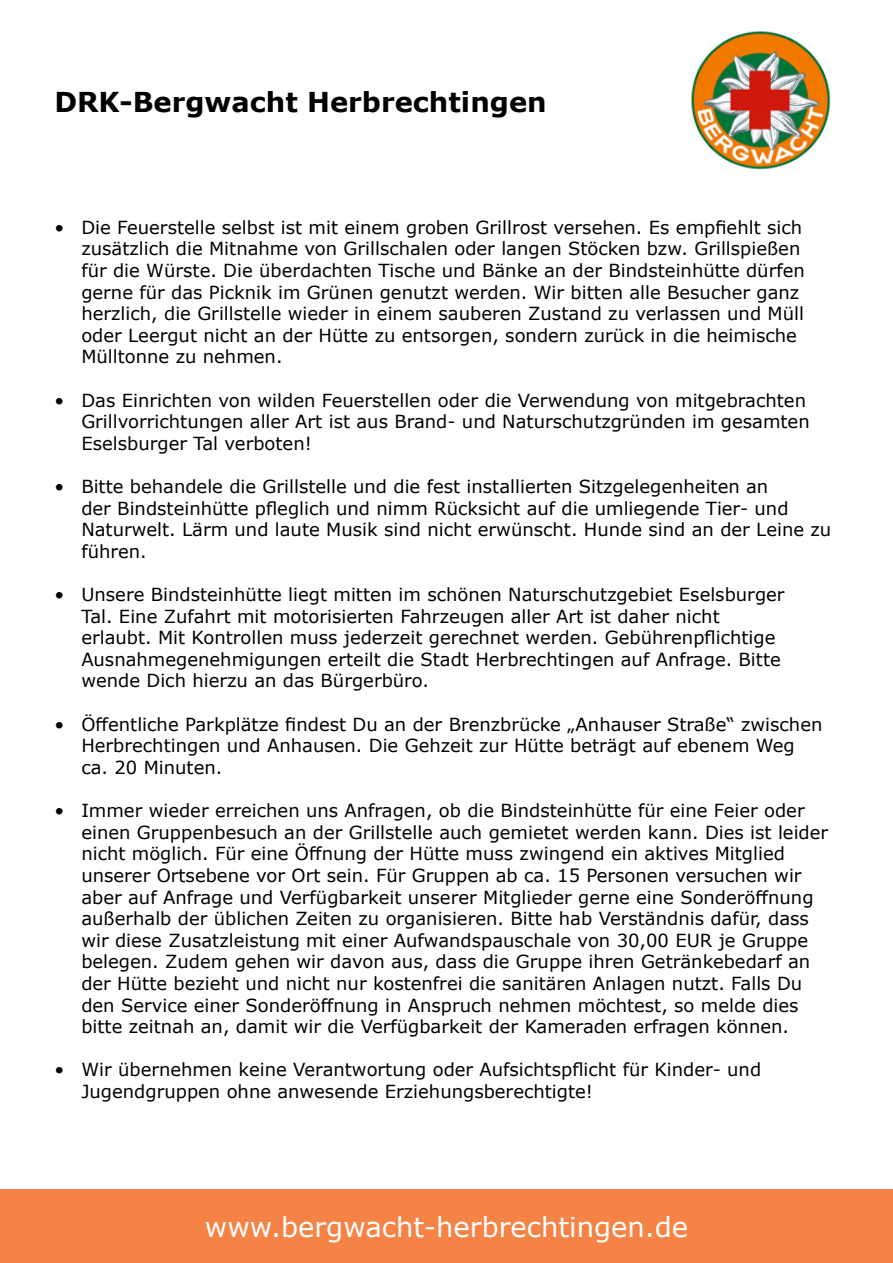
<style>
.page{position:relative;width:893px;height:1263px;background:#fff}
.page>*{position:absolute;margin:0;border:0;box-sizing:border-box;transform-origin:0 0}
.t1{font:27.45px "Verdana";color:#fff}
.t2{font:700 27.45px "Verdana";color:#000}
.t3{font:18px/21.6px "Verdana";color:#000}
</style>
<div class="page">
<img style="left:691px;top:31px;width:140px;height:139px">
<div style="left:0;top:1189px;width:893px;height:74px;background:#f58345"></div>
<h1 class="t2" style="left:54px;top:83px;width:494px">DRK-Bergwacht Herbrechtingen</h1>
<p class="t3" style="left:81px;top:216px;width:725px;text-indent:-27px">• Die Feuerstelle selbst ist mit einem groben Grillrost versehen. Es empfiehlt sich zusätzlich die Mitnahme von Grillschalen oder langen Stöcken bzw. Grillspießen für die Würste. Die überdachten Tische und Bänke an der Bindsteinhütte dürfen gerne für das Picknik im Grünen genutzt werden. Wir bitten alle Besucher ganz herzlich, die Grillstelle wieder in einem sauberen Zustand zu verlassen und Müll oder Leergut nicht an der Hütte zu entsorgen, sondern zurück in die heimische Mülltonne zu nehmen.</p>
<p class="t3" style="left:81px;top:389px;width:730px;text-indent:-27px">• Das Einrichten von wilden Feuerstellen oder die Verwendung von mitgebrachten<br>Grillvorrichtungen aller Art ist aus Brand- und Naturschutzgründen im gesamten<br>Eselsburger Tal verboten!</p>
<p class="t3" style="left:81px;top:475px;width:751px;text-indent:-27px">• Bitte behandele die Grillstelle und die fest installierten Sitzgelegenheiten an<br>der Bindsteinhütte pfleglich und nimm Rücksicht auf die umliegende Tier- und Naturwelt. Lärm und laute Musik sind nicht erwünscht. Hunde sind an der Leine zu führen.</p>
<p class="t3" style="left:81px;top:583px;width:705px;text-indent:-27px">• Unsere Bindsteinhütte liegt mitten im schönen Naturschutzgebiet Eselsburger Tal. Eine Zufahrt mit motorisierten Fahrzeugen aller Art ist daher nicht erlaubt. Mit Kontrollen muss jederzeit gerechnet werden. Gebührenpflichtige Ausnahmegenehmigungen erteilt die Stadt Herbrechtingen auf Anfrage. Bitte wende Dich hierzu an das Bürgerbüro.</p>
<p class="t3" style="left:81px;top:713px;width:743px;text-indent:-27px">• Öffentliche Parkplätze findest Du an der Brenzbrücke „Anhauser Straße“ zwischen<br>Herbrechtingen und Anhausen. Die Gehzeit zur Hütte beträgt auf ebenem Weg ca. 20 Minuten.</p>
<p class="t3" style="left:81px;top:799px;width:748px;text-indent:-27px">• Immer wieder erreichen uns Anfragen, ob die Bindsteinhütte für eine Feier oder einen Gruppenbesuch an der Grillstelle auch gemietet werden kann. Dies ist leider nicht möglich. Für eine Öffnung der Hütte muss zwingend ein aktives Mitglied unserer Ortsebene vor Ort sein. Für Gruppen ab ca. 15 Personen versuchen wir aber auf Anfrage und Verfügbarkeit unserer Mitglieder gerne eine Sonderöffnung außerhalb der üblichen Zeiten zu organisieren. Bitte hab Verständnis dafür, dass wir diese Zusatzleistung mit einer Aufwandspauschale von 30,00 EUR je Gruppe belegen. Zudem gehen wir davon aus, dass die Gruppe ihren Getränkebedarf an der Hütte bezieht und nicht nur kostenfrei die sanitären Anlagen nutzt. Falls Du den Service einer Sonderöffnung in Anspruch nehmen möchtest, so melde dies bitte zeitnah an, damit wir die Verfügbarkeit der Kameraden erfragen können.</p>
<p class="t3" style="left:81px;top:1059px;width:681px;text-indent:-27px">• Wir übernehmen keine Verantwortung oder Aufsichtspflicht für Kinder- und<br>Jugendgruppen ohne anwesende Erziehungsberechtigte!</p>
<h1 class="t1" style="left:205px;top:1208px;width:485px">www.bergwacht-herbrechtingen.de</h1>
</div>
